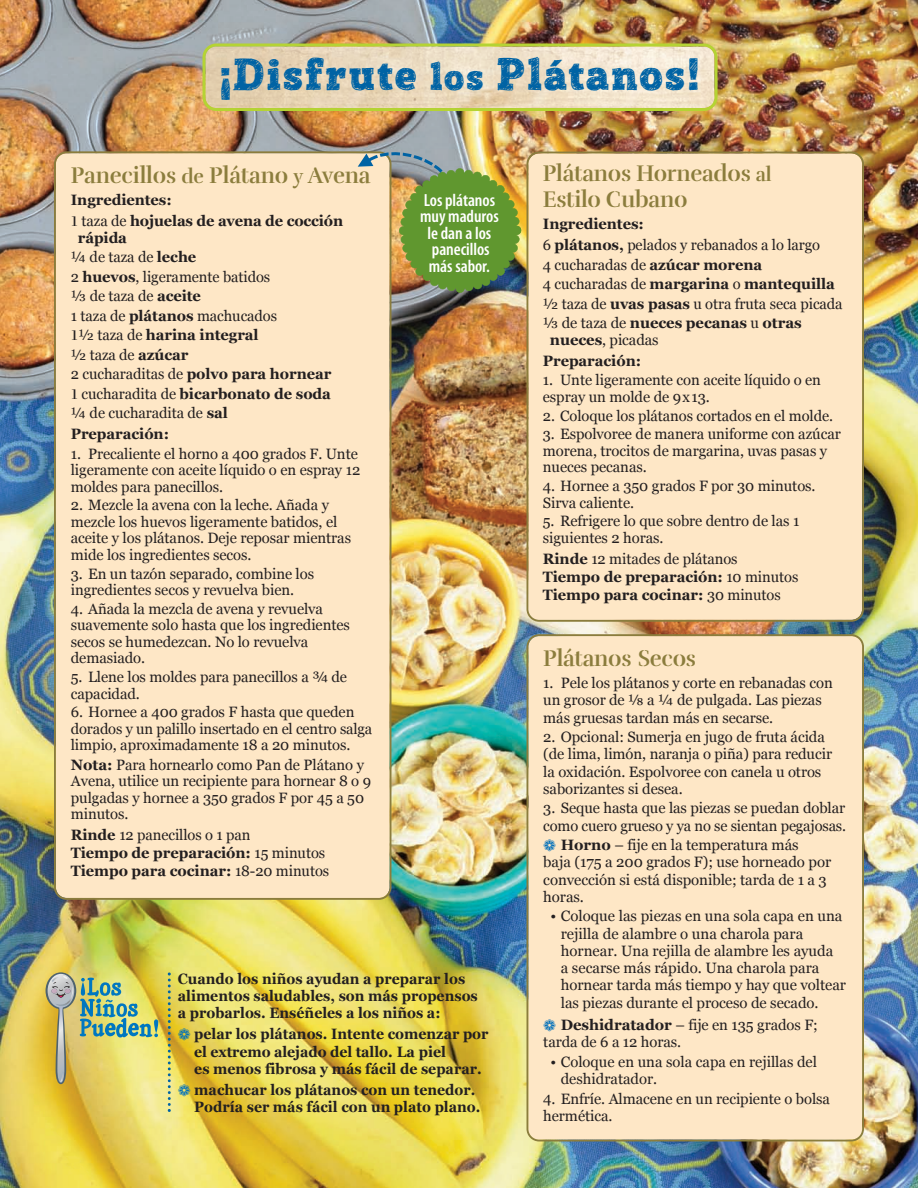
<style>
.page{position:relative;width:918px;height:1188px;background:#fff}
.page>*{position:absolute;margin:0;border:0;box-sizing:border-box;transform-origin:0 0}
.t1{font:43.5px "Posterizer KG Sketch";letter-spacing:.04em;color:#0063a4}
.t2{font:23.25px/25.5px "Rufina Stencil Bold";letter-spacing:-.01em;color:#8b7d3d;scale:.96 1}
.t3{font:600 condensed 17.7px/16.5px "Myriad Pro";letter-spacing:-.005em;color:#fff;text-align:center}
.t4{font:15px/16.5px "Georgia";letter-spacing:-.005em;color:#231f20}
.t5{font:700 15px/17.2px "Georgia";color:#231f20;scale:.94 1}
.t6{font:700 15px/18px "Georgia";color:#231f20}
.s1{font-size:37.5px}
.s2{font-size:20.25px}
.s3{font-family:"Bodoni LT Std";font-weight:400}
.s4{font-weight:400}
.s5{font-weight:700}
.s6{font-family:"Bodoni LT Std"}
.s7{color:#006fba}
</style>
<div class="page">
<img style="left:0;top:0;width:918px;height:1188px">
<svg style="left:202px;top:44px;width:516px;height:67px;background:#e6d9b3"></svg>
<div style="left:527px;top:152px;width:337px;height:470px;background:#fee7c6"></div>
<div style="left:54px;top:151px;width:337px;height:749px;background:#fee7c6"></div>
<svg style="left:168px;top:973px;width:3px;height:139px"></svg>
<div style="left:527px;top:634px;width:337px;height:508px;background:#fee7c6"></div>
<img style="left:358px;top:150px;width:163px;height:143px">
<svg style="left:80px;top:978px;width:78px;height:59px;background:#9bbb85"></svg>
<svg style="left:46px;top:972px;width:30px;height:37px"></svg>
<svg style="left:48px;top:974px;width:26px;height:110px;background:#beb07a"></svg>
<h1 class="t1" style="left:219px;top:58px;width:483px">¡Disfrute <span class="s1">los</span> Plátanos!</h1>
<h2 class="t2" style="left:71px;top:165px;width:314px">Panecillos <span class="s2">de</span> Plátano <span class="s2">y</span> Avena</h2>
<p class="t6" style="left:71px;top:189px;width:274px;line-height:21px">Ingredientes:<br><span class="s3">1</span> <span class="s4">taza de</span> hojuelas de avena de cocción</p>
<p class="t4" style="left:71px;top:228px;width:262px;line-height:19.5px;text-indent:7px"><span class="s5">rápida<br></span>¼ de taza de <span class="s5">leche<br></span>2 <span class="s5">huevos</span>, ligeramente batidos<br>⅓ de taza de <span class="s5">aceite<br></span>1 taza de <span class="s5">plátanos</span> machucados<br><span class="s6">1</span>½ taza de <span class="s5">harina integral<br></span>½ taza de <span class="s5">azúcar<br></span>2 cucharaditas de <span class="s5">polvo para hornear<br></span><span class="s6">1</span> cucharadita de <span class="s5">bicarbonato de soda </span>¼ de cucharadita de <span class="s5">sal</span></p>
<p class="t6" style="left:71px;top:425px;width:100px">Preparación:</p>
<p class="t4" style="left:71px;top:445px;width:291px">1. Precaliente el horno a 400 grados F. Unte ligeramente con aceite líquido o en espray 12 moldes para panecillos.</p>
<p class="t4" style="left:71px;top:497px;width:282px">2. Mezcle la avena con la leche. Añada y mezcle los huevos ligeramente batidos, el aceite y los plátanos. Deje reposar mientras mide los ingredientes secos.</p>
<p class="t4" style="left:71px;top:565px;width:245px">3. En un tazón separado, combine los ingredientes secos y revuelva bien.</p>
<p class="t4" style="left:71px;top:600px;width:281px">4. Añada la mezcla de avena y revuelva suavemente solo hasta que los ingredientes secos se humedezcan. No lo revuelva demasiado.</p>
<p class="t4" style="left:71px;top:669px;width:278px">5. Llene los moldes para panecillos a ¾ de capacidad.</p>
<p class="t4" style="left:71px;top:704px;width:303px">6. Hornee a 400 grados F hasta que queden dorados y un palillo insertado en el centro salga limpio, aproximadamente 18 a 20 minutos.</p>
<p class="t4" style="left:71px;top:756px;width:302px"><span class="s5">Nota:</span> Para hornearlo como Pan de Plátano y Avena, utilice un recipiente para hornear 8 o 9 pulgadas y hornee a 350 grados F por 45 a 50 minutos.</p>
<p class="t6" style="left:71px;top:826px;width:260px">Rinde <span class="s4">12 panecillos o 1 pan<br></span>Tiempo de preparación: <span class="s4">15 minutos<br></span>Tiempo para cocinar: <span class="s4">18-20 minutos</span></p>
<p class="t3" style="left:420px;top:193px;width:80px">Los plátanos muy maduros le dan a los panecillos más sabor.</p>
<p class="t5" style="left:178px;top:970px;width:321px">Cuando los niños ayudan a preparar los alimentos saludables, son más propensos a probarlos. Enséñeles a los niños a:</p>
<p class="t5" style="left:194px;top:1026px;width:315px;text-indent:-16px"><span class="s7">❁</span> pelar los plátanos. Intente comenzar por el extremo alejado del tallo. La piel<br>es menos fibrosa y más fácil de separar.</p>
<p class="t5" style="left:194px;top:1081px;width:306px;text-indent:-16px"><span class="s7">❁</span> machucar los plátanos con un tenedor.<br>Podría ser más fácil con un plato plano.</p>
<h2 class="t2" style="left:543px;top:164px;width:240px">Plátanos Horneados <span class="s2">al<br></span>Estilo Cubano</h2>
<p class="t4" style="left:543px;top:214px;width:279px;line-height:21px"><span class="s5">Ingredientes:<br></span>6 <span class="s5">plátanos,</span> pelados y rebanados a lo largo</p>
<p class="t4" style="left:543px;top:255px;width:301px;line-height:19.5px">4 cucharadas de <span class="s5">azúcar morena<br></span>4 cucharadas de <span class="s5">margarina</span> o <span class="s5">mantequilla </span>½ taza de <span class="s5">uvas pasas</span> u otra fruta seca picada ⅓ de taza de <span class="s5">nueces pecanas</span> u <span class="s5">otras</span></p>
<p class="t6" style="left:543px;top:329px;width:117px;line-height:21px;text-indent:7px">nueces<span class="s4">, picadas<br></span>Preparación:</p>
<p class="t4" style="left:543px;top:372px;width:280px">1. Unte ligeramente con aceite líquido o en espray un molde de 9x13.</p>
<p class="t4" style="left:543px;top:407px;width:292px">2. Coloque los plátanos cortados en el molde.</p>
<p class="t4" style="left:543px;top:426px;width:300px">3. Espolvoree de manera uniforme con azúcar morena, trocitos de margarina, uvas pasas y nueces pecanas.</p>
<p class="t4" style="left:543px;top:478px;width:274px">4. Hornee a 350 grados F por 30 minutos.<br>Sirva caliente.</p>
<p class="t4" style="left:543px;top:513px;width:258px">5. Refrigere lo que sobre dentro de las 1 siguientes 2 horas.</p>
<p class="t6" style="left:543px;top:550px;width:257px">Rinde <span class="s4">12 mitades de plátanos<br></span>Tiempo de preparación: <span class="s4">10 minutos<br></span>Tiempo para cocinar: <span class="s4">30 minutos</span></p>
<h2 class="t2" style="left:543px;top:648px;width:161px">Plátanos Secos</h2>
<p class="t4" style="left:543px;top:674px;width:291px;line-height:17.2px">1. Pele los plátanos y corte en rebanadas con un grosor de ⅛ a ¼ de pulgada. Las piezas más gruesas tardan más en secarse.</p>
<p class="t4" style="left:543px;top:728px;width:290px;line-height:17.2px">2. Opcional: Sumerja en jugo de fruta ácida (de lima, limón, naranja o piña) para reducir la oxidación. Espolvoree con canela u otros saborizantes si desea.</p>
<p class="t4" style="left:543px;top:799px;width:304px;line-height:17.2px">3. Seque hasta que las piezas se puedan doblar como cuero grueso y ya no se sientan pegajosas.</p>
<p class="t4" style="left:543px;top:836px;width:289px;line-height:17.2px"><span class="s7">❁</span> <span class="s5">Horno</span> – fije en la temperatura más<br>baja (175 a 200 grados F); use horneado por convección si está disponible; tarda de 1 a 3 horas.</p>
<p class="t4" style="left:561px;top:907px;width:287px;line-height:17.2px;text-indent:-10px">• Coloque las piezas en una sola capa en una rejilla de alambre o una charola para hornear. Una rejilla de alambre les ayuda<br>a secarse más rápido. Una charola para hornear tarda más tiempo y hay que voltear las piezas durante el proceso de secado.</p>
<p class="t4" style="left:543px;top:1016px;width:276px;line-height:17.2px"><span class="s7">❁</span> <span class="s5">Deshidratador</span> – fije en 135 grados F; tarda de 6 a 12 horas.</p>
<p class="t4" style="left:561px;top:1053px;width:258px;line-height:17.2px;text-indent:-10px">• Coloque en una sola capa en rejillas del deshidratador.</p>
<p class="t4" style="left:543px;top:1090px;width:288px;line-height:17.2px">4. Enfríe. Almacene en un recipiente o bolsa hermética.</p>
</div>
